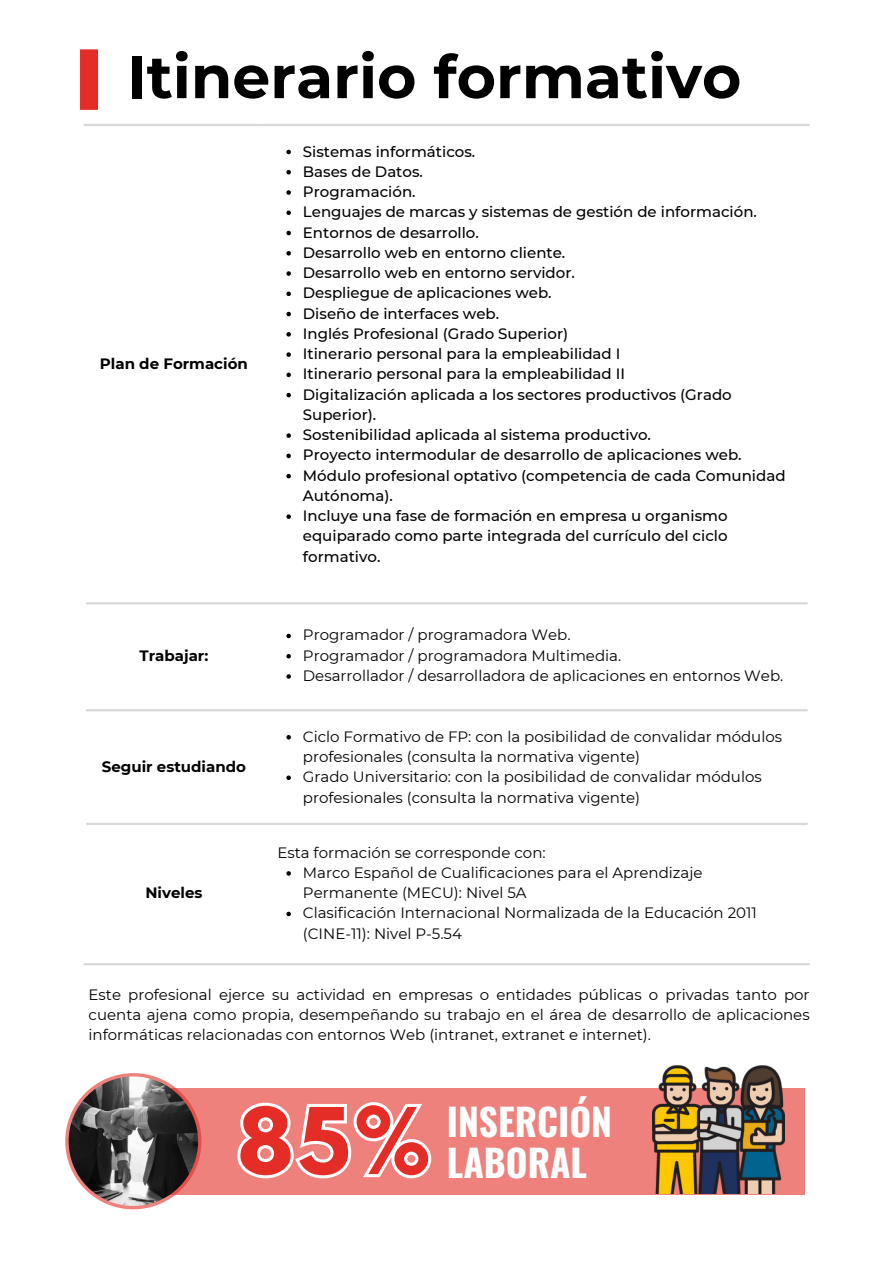
<style>
.page{position:relative;width:894px;height:1264px;background:#fff}
.page>*{position:absolute;margin:0;border:0;box-sizing:border-box;transform-origin:0 0}
.t1{font:700 60px "Montserrat";color:#000}
.t2{font:700 37.35px/41.7px "Oswald";color:#fff}
.t3{font:15px/20.2px "Montserrat";color:#000}
.t4{font:500 15px/20.2px "Montserrat";color:#000}
.t5{font:700 15px "Montserrat";color:#000}
.s1{font-family:"Hussar Bd";font-weight:400;font-size:81.3px;color:rgb(0 0 0/0)}
</style>
<div class="page">
<div style="left:80px;top:49px;width:18px;height:61px;background:#e52d27"></div>
<svg style="left:286px;top:150px;width:5px;height:4px"></svg>
<svg style="left:286px;top:170px;width:5px;height:4px"></svg>
<svg style="left:286px;top:190px;width:5px;height:5px"></svg>
<svg style="left:286px;top:210px;width:5px;height:5px"></svg>
<svg style="left:286px;top:231px;width:5px;height:4px"></svg>
<svg style="left:286px;top:251px;width:5px;height:4px"></svg>
<svg style="left:286px;top:271px;width:5px;height:5px"></svg>
<svg style="left:286px;top:291px;width:5px;height:5px"></svg>
<svg style="left:286px;top:312px;width:5px;height:4px"></svg>
<svg style="left:286px;top:332px;width:5px;height:4px"></svg>
<svg style="left:286px;top:352px;width:5px;height:5px"></svg>
<svg style="left:286px;top:372px;width:5px;height:5px"></svg>
<svg style="left:286px;top:393px;width:5px;height:4px"></svg>
<svg style="left:286px;top:433px;width:5px;height:5px"></svg>
<svg style="left:286px;top:453px;width:5px;height:5px"></svg>
<svg style="left:286px;top:474px;width:5px;height:4px"></svg>
<svg style="left:286px;top:514px;width:5px;height:5px"></svg>
<svg style="left:286px;top:633px;width:5px;height:5px"></svg>
<svg style="left:286px;top:654px;width:5px;height:4px"></svg>
<svg style="left:286px;top:674px;width:5px;height:4px"></svg>
<svg style="left:286px;top:735px;width:5px;height:4px"></svg>
<svg style="left:286px;top:775px;width:5px;height:5px"></svg>
<svg style="left:286px;top:871px;width:5px;height:4px"></svg>
<svg style="left:286px;top:911px;width:5px;height:5px"></svg>
<hr style="left:84px;top:124px;width:725px;height:2px;background:#d9d9d9">
<hr style="left:86px;top:602px;width:721px;height:2px;background:#d9d9d9">
<hr style="left:86px;top:709px;width:721px;height:2px;background:#d9d9d9">
<hr style="left:86px;top:822px;width:721px;height:3px;background:#d9d9d9">
<hr style="left:84px;top:963px;width:725px;height:2px;background:#d9d9d9">
<div style="left:132px;top:1088px;width:672px;height:106px;background:#ef817d"></div>
<img style="left:652px;top:1065px;width:132px;height:128px">
<svg style="left:65px;top:1073px;width:136px;height:136px"></svg>
<svg style="left:237px;top:1102px;width:195px;height:77px"></svg>
<img style="left:69px;top:1076px;width:129px;height:129px;border-radius:50%">
<p class="t1" style="left:127px;top:40px;width:615px">Itinerario formativo</p>
<p class="t5" style="left:100px;top:355px;width:149px">Plan de Formación</p>
<p class="t5" style="left:139px;top:646px;width:70px">Trabajar:</p>
<p class="t5" style="left:102px;top:757px;width:145px">Seguir estudiando</p>
<p class="t5" style="left:145px;top:883px;width:58px">Niveles</p>
<p class="t4" style="left:303px;top:141px;width:174px">Sistemas informáticos.</p>
<p class="t4" style="left:303px;top:161px;width:121px">Bases de Datos.</p>
<p class="t4" style="left:303px;top:181px;width:114px">Programación.</p>
<p class="t4" style="left:303px;top:202px;width:455px">Lenguajes de marcas y sistemas de gestión de información.</p>
<p class="t4" style="left:303px;top:222px;width:177px">Entornos de desarrollo.</p>
<p class="t4" style="left:303px;top:242px;width:264px">Desarrollo web en entorno cliente.</p>
<p class="t4" style="left:303px;top:262px;width:273px">Desarrollo web en entorno servidor.</p>
<p class="t4" style="left:303px;top:283px;width:250px">Despliegue de aplicaciones web.</p>
<p class="t4" style="left:303px;top:303px;width:198px">Diseño de interfaces web.</p>
<p class="t4" style="left:303px;top:323px;width:267px">Inglés Profesional (Grado Superior)</p>
<p class="t4" style="left:303px;top:343px;width:319px">Itinerario personal para la empleabilidad I</p>
<p class="t4" style="left:303px;top:364px;width:324px">Itinerario personal para la empleabilidad II</p>
<p class="t4" style="left:303px;top:384px;width:430px">Digitalización aplicada a los sectores productivos (Grado<br>Superior).</p>
<p class="t4" style="left:303px;top:424px;width:349px">Sostenibilidad aplicada al sistema productivo.</p>
<p class="t4" style="left:303px;top:445px;width:440px">Proyecto intermodular de desarrollo de aplicaciones web.</p>
<p class="t4" style="left:303px;top:465px;width:484px">Módulo profesional optativo (competencia de cada Comunidad<br>Autónoma).</p>
<p class="t4" style="left:303px;top:505px;width:426px;text-align:justify">Incluye una fase de formación en empresa u organismo equiparado como parte integrada del currículo del ciclo formativo.</p>
<p class="t3" style="left:303px;top:625px;width:269px">Programador / programadora Web.</p>
<p class="t3" style="left:303px;top:645px;width:320px">Programador / programadora Multimedia.</p>
<p class="t3" style="left:303px;top:665px;width:482px">Desarrollador / desarrolladora de aplicaciones en entornos Web.</p>
<p class="t3" style="left:303px;top:726px;width:480px">Ciclo Formativo de FP: con la posibilidad de convalidar módulos profesionales (consulta la normativa vigente)</p>
<p class="t3" style="left:303px;top:766px;width:460px">Grado Universitario: con la posibilidad de convalidar módulos profesionales (consulta la normativa vigente)</p>
<p class="t3" style="left:277px;top:842px;width:270px">Esta formación se corresponde con:</p>
<p class="t3" style="left:303px;top:862px;width:401px">Marco Español de Cualificaciones para el Aprendizaje<br>Permanente (MECU): Nivel 5A</p>
<p class="t3" style="left:303px;top:903px;width:455px">Clasificación Internacional Normalizada de la Educación 2011 (CINE-11): Nivel P-5.54</p>
<h2 class="t3" style="left:89px;top:984px;width:722px;text-align:justify">Este profesional ejerce su actividad en empresas o entidades públicas o privadas tanto por cuenta ajena como propia, desempeñando su trabajo en el área de desarrollo de aplicaciones informáticas relacionadas con entornos Web (intranet, extranet e internet).</h2>
<p class="t2" style="left:236px;top:1098px;width:377px;text-indent:211px">INSERCIÓN<br><span class="s1">85%</span> LABORAL</p>
</div>
